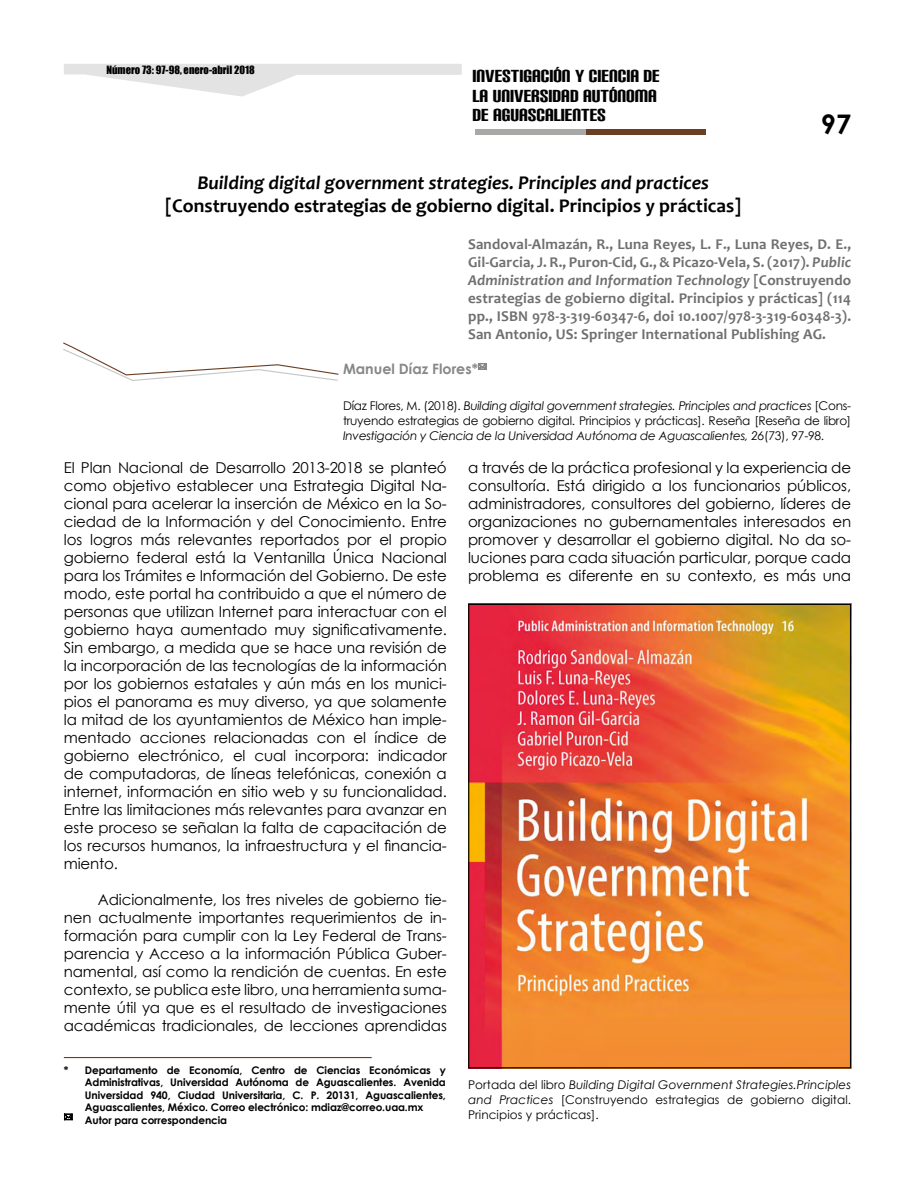
<style>
.page{position:relative;width:915px;height:1191px;background:#fff}
.page>*{position:absolute;margin:0;border:0;box-sizing:border-box;transform-origin:0 0}
.t1{font:700 27px "Century Gothic";color:#000}
.t2{font:21px/19.5px "Carbon Block";color:#000}
.t3{font:700 19.5px "Candara";color:#000}
.t4{font:italic 700 19.5px "Candara";color:#000}
.t5{font:15px/18px "Century Gothic";letter-spacing:-.01em;color:#000;text-align:justify}
.t6{font:700 15px/18px "Candara";letter-spacing:.01em;color:#706f6f;text-align:justify}
.t7{font:700 14.25px "Century Gothic";color:#878787}
.t8{font:italic 12px/15px "Century Gothic";letter-spacing:-.02em;color:#000;text-align:justify}
.t9{font:12px/15px "Century Gothic";letter-spacing:.005em;color:#000;text-align:justify}
.t10{font:700 10.5px/12.6px "Century Gothic";letter-spacing:-.01em;color:#000}
.t11{font:10.5px "Impact";color:#000}
.s1{font-style:italic}
.s2{font-style:normal}
</style>
<div class="page">
<svg style="left:64px;top:64px;width:397px;height:33px"></svg>
<div style="left:475px;top:129px;width:213px;height:6px;background:#a8a8a7"></div>
<div style="left:586px;top:129px;width:119px;height:6px;background:#6b3f23"></div>
<img style="left:470px;top:606px;width:378px;height:460px">
<hr style="left:64px;top:1057px;width:307px;height:1px;background:#6b3f23">
<svg style="left:63px;top:342px;width:276px;height:39px"></svg>
<svg style="left:478px;top:363px;width:8px;height:7px"></svg>
<svg style="left:64px;top:1113px;width:9px;height:7px"></svg>
<p class="t11" style="left:106px;top:64px;width:150px">Número 73: 97-98, enero-abril 2018</p>
<h2 class="t2" style="left:472px;top:67px;width:189px">INVESTIGACIÓN Y CIENCIA DE<br>LA UNIVERSIDAD AUTÓNOMA<br>DE AGUASCALIENTES</h2>
<h3 class="t4" style="left:197px;top:170px;width:512px">Building digital government strategies. Principles and practices</h3>
<h3 class="t3" style="left:165px;top:193px;width:577px">[Construyendo estrategias de gobierno digital. Principios y prácticas]</h3>
<h1 class="t1" style="left:820px;top:107px;width:32px">97</h1>
<p class="t6" style="left:468px;top:235px;width:384px">Sandoval-Almazán, R., Luna Reyes, L. F., Luna Reyes, D. E., Gil-Garcia, J. R., Puron-Cid, G., &amp; Picazo-Vela, S. (2017). <span class="s1">Public Administration and Information Technology</span> [Construyendo estrategias de gobierno digital. Principios y prácticas] (114 pp., ISBN 978-3-319-60347-6, doi 10.1007/978-3-319-60348-3).<br>San Antonio, US: Springer International Publishing AG.</p>
<p class="t7" style="left:343px;top:359px;width:136px">Manuel Díaz Flores*</p>
<p class="t8" style="left:343px;top:398px;width:509px"><span class="s2">Díaz Flores, M. (2018).</span> Building digital government strategies. Principles and practices <span class="s2">[Cons&shy;truyendo estrategias de gobierno digital. Principios y prácticas]. Reseña [Reseña de libro] </span>Investigación y Ciencia de la Universidad Autónoma de Aguascalientes, 26<span class="s2">(73), 97-98.</span></p>
<p class="t5" style="left:64px;top:458px;width:384px">El Plan Nacional de Desarrollo 2013-2018 se planteó como objetivo establecer una Estrategia Digital Na&shy;cional para acelerar la inserción de México en la So&shy;ciedad de la Información y del Conocimiento. Entre los logros más relevantes reportados por el propio gobierno federal está la Ventanilla Única Nacional para los Trámites e Información del Gobierno. De este modo, este portal ha contribuido a que el número de personas que utilizan Internet para interactuar con el gobierno haya aumentado muy significativamente.<br>Sin embargo, a medida que se hace una revisión de la incorporación de las tecnologías de la información por los gobiernos estatales y aún más en los munici&shy;pios el panorama es muy diverso, ya que solamente la mitad de los ayuntamientos de México han imple&shy;mentado acciones relacionadas con el índice de gobierno electrónico, el cual incorpora: indicador de computadoras, de líneas telefónicas, conexión a internet, información en sitio web y su funcionalidad.<br>Entre las limitaciones más relevantes para avanzar en este proceso se señalan la falta de capacitación de los recursos humanos, la infraestructura y el financia&shy;miento.</p>
<p class="t5" style="left:64px;top:890px;width:384px;text-indent:34px">Adicionalmente, los tres niveles de gobierno tie&shy;nen actualmente importantes requerimientos de in&shy;formación para cumplir con la Ley Federal de Trans&shy;parencia y Acceso a la información Pública Guber&shy;namental, así como la rendición de cuentas. En este contexto, se publica este libro, una herramienta suma&shy;mente útil ya que es el resultado de investigaciones académicas tradicionales, de lecciones aprendidas</p>
<p class="t10" style="left:85px;top:1063px;width:362px;text-indent:-21px">* Departamento de Economía, Centro de Ciencias Económicas y Administrativas, Universidad Autónoma de Aguascalientes. Avenida Universidad 940, Ciudad Universitaria, C. P. 20131, Aguascalientes, Aguascalientes, México. Correo electrónico: mdiaz@correo.uaa.mx Autor para correspondencia</p>
<p class="t5" style="left:468px;top:458px;width:384px">a través de la práctica profesional y la experiencia de consultoría. Está dirigido a los funcionarios públicos, administradores, consultores del gobierno, líderes de organizaciones no gubernamentales interesados en promover y desarrollar el gobierno digital. No da so&shy;luciones para cada situación particular, porque cada problema es diferente en su contexto, es más una</p>
<p class="t9" style="left:468px;top:1076px;width:384px">Portada del libro <span class="s1">Building Digital Government Strategies.Principles and Practices</span> [Construyendo estrategias de gobierno digital.<br>Principios y prácticas].</p>
</div>
